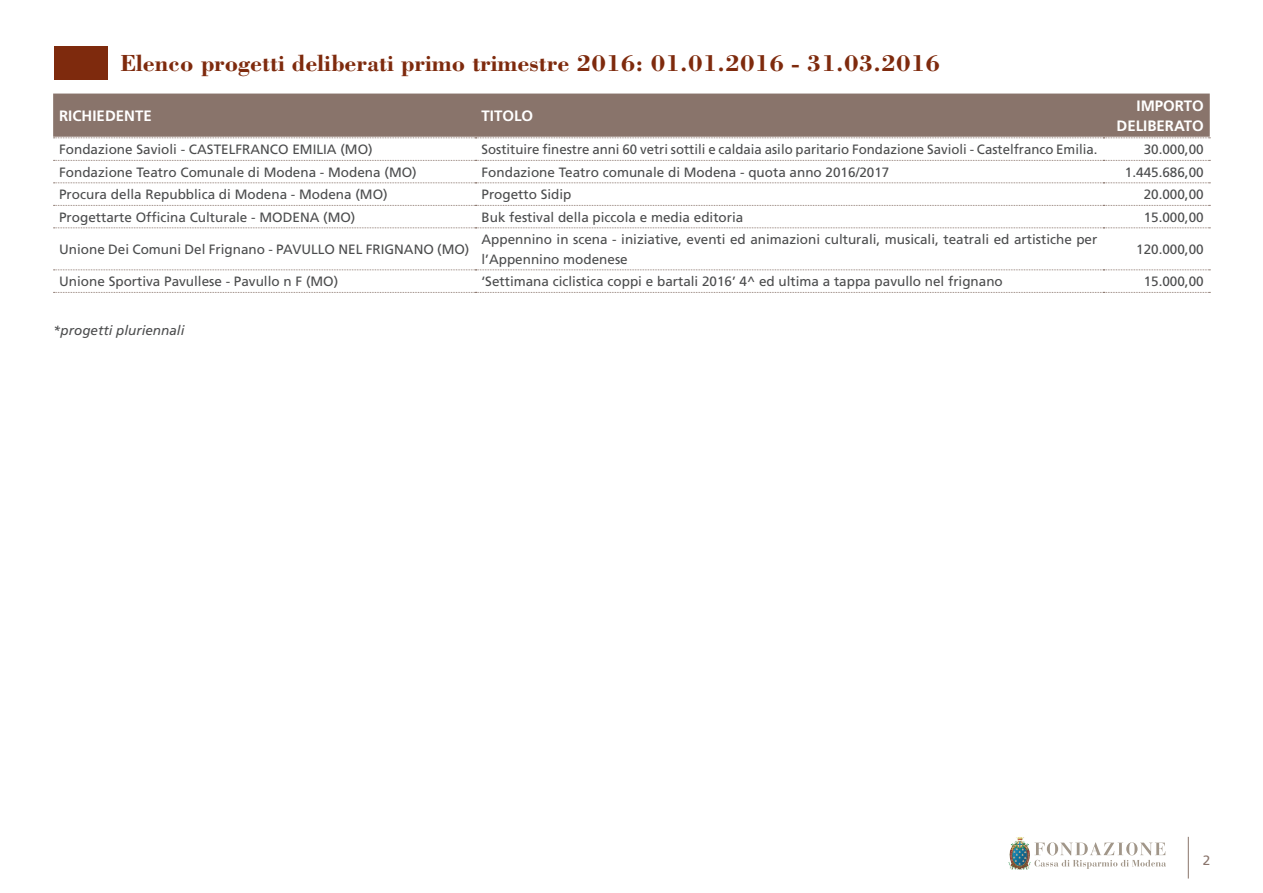
<style>
.page{position:relative;width:1263px;height:893px;background:#fff}
.page>*{position:absolute;margin:0;border:0;box-sizing:border-box;transform-origin:0 0}
.Titolino_Bodoni_14_1{font:700 24px "Bodoni";color:#7e2a0d}
.t1{font:700 15px/19.5px "Frutiger";color:#fff;text-align:right}
.testo_9_13{font:13.5px/19.5px "Frutiger";color:#4b4c4d}
.testo_9_13-2{font:italic 13.5px "Frutiger";color:#4b4c4d}
.t2{font:13.5px "Frutiger";color:#89746b}
</style>
<div class="page">
<div style="left:54px;top:46px;width:53px;height:33px;background:#7e2a0d"></div>
<hr style="left:1188px;top:837px;width:1px;height:41px;background:#89746b">
<svg style="left:1034px;top:842px;width:132px;height:27px"></svg>
<svg style="left:1016px;top:837px;width:8px;height:3px"></svg>
<div style="left:53px;top:94px;width:1157px;height:43px;background:#89746b"></div>
<svg style="left:54px;top:137px;width:1156px;height:1px"></svg>
<svg style="left:54px;top:160px;width:1156px;height:1px"></svg>
<svg style="left:54px;top:182px;width:1156px;height:1px"></svg>
<svg style="left:54px;top:205px;width:1156px;height:1px"></svg>
<svg style="left:54px;top:227px;width:1156px;height:1px"></svg>
<svg style="left:54px;top:269px;width:1156px;height:1px"></svg>
<svg style="left:54px;top:292px;width:1156px;height:1px"></svg>
<p class="Titolino_Bodoni_14_1" style="left:120px;top:48px;width:821px">Elenco progetti deliberati primo trimestre 2016: 01.01.2016 - 31.03.2016</p>
<p class="t1" style="left:59px;top:106px;width:94px">RICHIEDENTE</p>
<p class="t1" style="left:481px;top:106px;width:53px">TITOLO</p>
<p class="t1" style="left:1116px;top:96px;width:89px">IMPORTO<br>DELIBERATO</p>
<p class="testo_9_13" style="left:59px;top:140px;width:315px">Fondazione Savioli - CASTELFRANCO EMILIA (MO)</p>
<p class="testo_9_13" style="left:481px;top:140px;width:617px">Sostituire finestre anni 60 vetri sottili e caldaia asilo paritario Fondazione Savioli - Castelfranco Emilia.</p>
<p class="testo_9_13" style="left:1144px;top:140px;width:62px">30.000,00</p>
<p class="testo_9_13" style="left:59px;top:162px;width:359px">Fondazione Teatro Comunale di Modena - Modena (MO)</p>
<p class="testo_9_13" style="left:481px;top:162px;width:409px">Fondazione Teatro comunale di Modena - quota anno 2016/2017</p>
<p class="testo_9_13" style="left:1125px;top:162px;width:80px">1.445.686,00</p>
<p class="testo_9_13" style="left:59px;top:185px;width:330px">Procura della Repubblica di Modena - Modena (MO)</p>
<p class="testo_9_13" style="left:481px;top:185px;width:92px">Progetto Sidip</p>
<p class="testo_9_13" style="left:1144px;top:185px;width:62px">20.000,00</p>
<p class="testo_9_13" style="left:59px;top:207px;width:298px">Progettarte Officina Culturale - MODENA (MO)</p>
<p class="testo_9_13" style="left:481px;top:207px;width:263px">Buk festival della piccola e media editoria</p>
<p class="testo_9_13" style="left:1144px;top:207px;width:62px">15.000,00</p>
<p class="testo_9_13" style="left:59px;top:240px;width:412px">Unione Dei Comuni Del Frignano - PAVULLO NEL FRIGNANO (MO)</p>
<p class="testo_9_13" style="left:481px;top:230px;width:617px">Appennino in scena - iniziative, eventi ed animazioni culturali, musicali, teatrali ed artistiche per l’Appennino modenese</p>
<p class="testo_9_13" style="left:1136px;top:240px;width:69px">120.000,00</p>
<p class="testo_9_13" style="left:59px;top:272px;width:281px">Unione Sportiva Pavullese - Pavullo n F (MO)</p>
<p class="testo_9_13" style="left:481px;top:272px;width:523px">‘Settimana ciclistica coppi e bartali 2016’ 4^ ed ultima a tappa pavullo nel frignano</p>
<p class="testo_9_13" style="left:1144px;top:272px;width:62px">15.000,00</p>
<p class="testo_9_13-2" style="left:53px;top:322px;width:133px">*progetti pluriennali</p>
<p class="t2" style="left:1203px;top:852px;width:9px">2</p>
</div>
